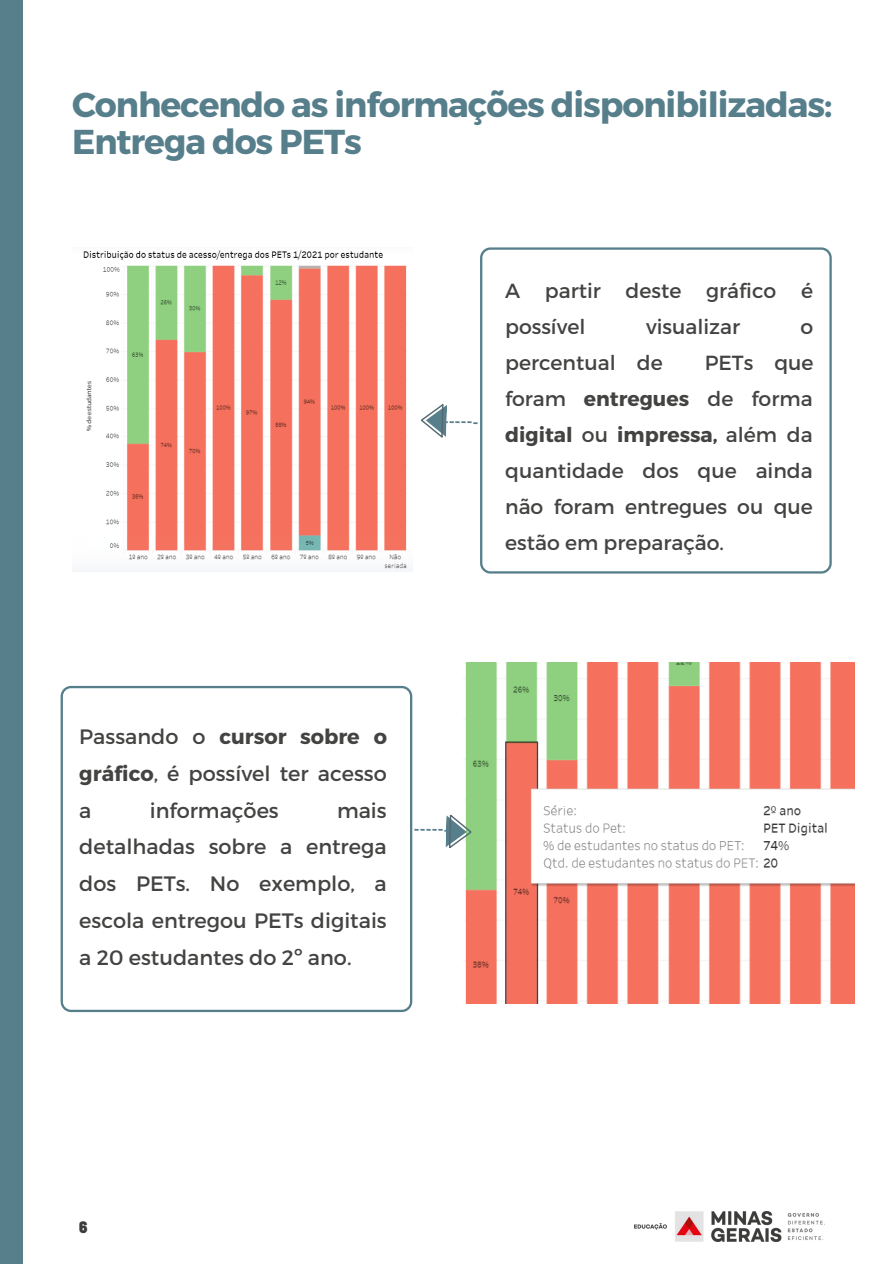
<style>
.page{position:relative;width:894px;height:1264px;background:#fff}
.page>*{position:absolute;margin:0;border:0;box-sizing:border-box;transform-origin:0 0}
.t1{font:700 34.5px/37.2px "Montserrat";letter-spacing:-.03em;color:#567f8b}
.t2{font:20.85px/36.8px "Montserrat";color:#434342;text-align:justify}
.t3{font:20.4px/36px "Montserrat";color:#434342}
.t4{font:900 semi-condensed 16.5px "Barlow";color:#3c3c3b}
.t5{font:700 16.05px "Montserrat";color:#567f8b}
.s1{font-weight:700}
</style>
<div class="page">
<div style="left:0;top:0;width:23px;height:1263px;background:#567f8b"></div>
<img style="left:634px;top:1211px;width:189px;height:30px">
<img style="left:72px;top:250px;width:340px;height:322px">
<svg style="left:421px;top:404px;width:26px;height:34px"></svg>
<svg style="left:480px;top:247px;width:351px;height:326px"></svg>
<img style="left:465px;top:662px;width:388px;height:341px">
<svg style="left:61px;top:686px;width:351px;height:326px"></svg>
<svg style="left:445px;top:814px;width:27px;height:35px"></svg>
<p class="t1" style="left:72px;top:85px;width:761px">Conhecendo as informações disponibilizadas:<br>Entrega dos PETs</p>
<p class="t5" style="left:437px;top:410px;width:43px;rotate:2deg">-------</p>
<p class="t3" style="left:505px;top:272px;width:309px">A partir deste gráfico é possível</p>
<p class="t3" style="left:645px;top:308px;width:96px">visualizar</p>
<p class="t3" style="left:800px;top:308px;width:14px">o</p>
<p class="t3" style="left:505px;top:344px;width:159px">percentual de</p>
<p class="t3" style="left:505px;top:344px;width:310px;text-align:justify;text-indent:199px">PETs que foram <span class="s1">entregues</span> de forma <span class="s1">digital</span> ou <span class="s1">impressa,</span> além da quantidade dos que ainda não foram entregues ou que estão em preparação.</p>
<p class="t2" style="left:79px;top:717px;width:309px">Passando o <span class="s1">cursor sobre o gráfico</span>, é possível ter acesso a</p>
<p class="t2" style="left:150px;top:790px;width:130px">informações</p>
<p class="t2" style="left:79px;top:790px;width:309px;text-indent:258px">mais detalhadas sobre a entrega dos PETs. No exemplo, a escola entregou PETs digitais a 20 estudantes do 2º ano.</p>
<p class="t5" style="left:455px;top:842px;width:43px;rotate:-178deg">-------</p>
<p class="t4" style="left:79px;top:1216px;width:10px">6</p>
</div>
